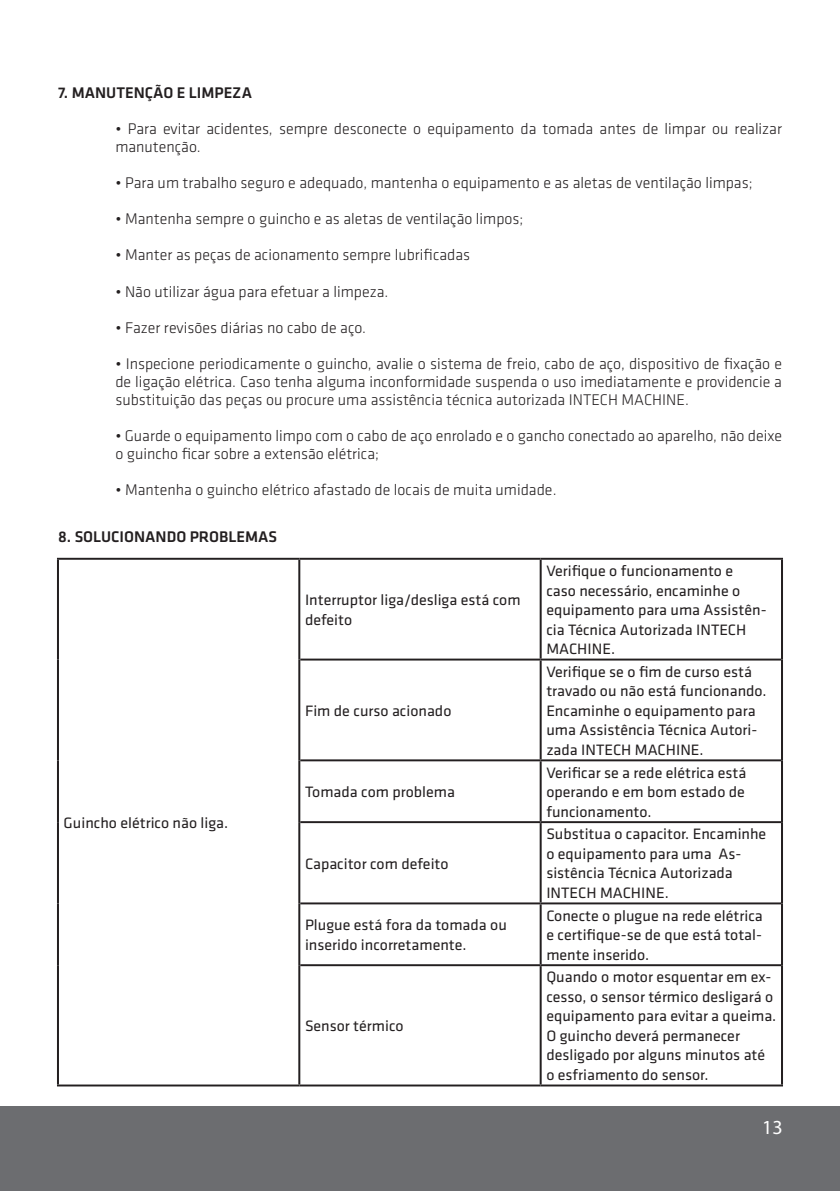
<style>
.page{position:relative;width:840px;height:1191px;background:#fff}
.page>*{position:absolute;margin:0;border:0;box-sizing:border-box;transform-origin:0 0}
.t1{font:20px "Myriad Pro";color:#fff}
.texto{font:300 16px/18px "Klavika";color:#231f20}
.texto-2{font:500 16px "Klavika";color:#231f20}
.t2{font:15.6px/19.6px "Klavika";color:#231f20}
</style>
<div class="page">
<div style="left:0;top:1106px;width:839px;height:85px;background:#6c6d70"></div>
<hr style="left:57px;top:558px;width:242px;height:2px;background:#231f20">
<hr style="left:299px;top:558px;width:241px;height:2px;background:#231f20">
<hr style="left:540px;top:558px;width:242px;height:2px;background:#231f20">
<hr style="left:300px;top:658px;width:240px;height:2px;background:#231f20">
<hr style="left:540px;top:658px;width:240px;height:2px;background:#231f20">
<hr style="left:300px;top:759px;width:240px;height:2px;background:#231f20">
<hr style="left:540px;top:759px;width:240px;height:2px;background:#231f20">
<hr style="left:300px;top:821px;width:240px;height:2px;background:#231f20">
<hr style="left:540px;top:821px;width:240px;height:2px;background:#231f20">
<hr style="left:300px;top:902px;width:240px;height:2px;background:#231f20">
<hr style="left:540px;top:902px;width:240px;height:2px;background:#231f20">
<hr style="left:300px;top:964px;width:240px;height:2px;background:#231f20">
<hr style="left:540px;top:964px;width:240px;height:2px;background:#231f20">
<hr style="left:57px;top:1084px;width:242px;height:2px;background:#231f20">
<hr style="left:299px;top:1084px;width:241px;height:2px;background:#231f20">
<hr style="left:540px;top:1084px;width:242px;height:2px;background:#231f20">
<hr style="left:57px;top:560px;width:2px;height:99px;background:#231f20">
<hr style="left:298px;top:560px;width:2px;height:99px;background:#231f20">
<hr style="left:539px;top:560px;width:2px;height:98px;background:#231f20">
<hr style="left:780px;top:560px;width:2px;height:99px;background:#231f20">
<hr style="left:57px;top:659px;width:2px;height:101px;background:#231f20">
<hr style="left:298px;top:659px;width:2px;height:101px;background:#231f20">
<hr style="left:539px;top:660px;width:2px;height:99px;background:#231f20">
<hr style="left:780px;top:659px;width:2px;height:101px;background:#231f20">
<hr style="left:57px;top:760px;width:2px;height:62px;background:#231f20">
<hr style="left:298px;top:760px;width:2px;height:62px;background:#231f20">
<hr style="left:539px;top:761px;width:2px;height:60px;background:#231f20">
<hr style="left:780px;top:760px;width:2px;height:62px;background:#231f20">
<hr style="left:57px;top:822px;width:2px;height:81px;background:#231f20">
<hr style="left:298px;top:822px;width:2px;height:81px;background:#231f20">
<hr style="left:539px;top:823px;width:2px;height:79px;background:#231f20">
<hr style="left:780px;top:822px;width:2px;height:81px;background:#231f20">
<hr style="left:57px;top:903px;width:2px;height:62px;background:#231f20">
<hr style="left:298px;top:903px;width:2px;height:62px;background:#231f20">
<hr style="left:539px;top:904px;width:2px;height:60px;background:#231f20">
<hr style="left:780px;top:903px;width:2px;height:62px;background:#231f20">
<hr style="left:57px;top:965px;width:2px;height:119px;background:#231f20">
<hr style="left:298px;top:965px;width:2px;height:119px;background:#231f20">
<hr style="left:539px;top:966px;width:2px;height:118px;background:#231f20">
<hr style="left:780px;top:965px;width:2px;height:119px;background:#231f20">
<p class="texto-2" style="left:58px;top:84px;width:195px">7. MANUTENÇÃO E LIMPEZA</p>
<p class="texto" style="left:115px;top:120px;width:667px">• Para evitar acidentes, sempre desconecte o equipamento da tomada antes de limpar ou realizar manutenção.</p>
<p class="texto" style="left:115px;top:174px;width:638px">• Para um trabalho seguro e adequado, mantenha o equipamento e as aletas de ventilação limpas;</p>
<p class="texto" style="left:115px;top:210px;width:409px">• Mantenha sempre o guincho e as aletas de ventilação limpos;</p>
<p class="texto" style="left:115px;top:246px;width:356px">• Manter as peças de acionamento sempre lubrificadas</p>
<p class="texto" style="left:115px;top:282px;width:274px">• Não utilizar água para efetuar a limpeza.</p>
<p class="texto" style="left:115px;top:318px;width:252px">• Fazer revisões diárias no cabo de aço.</p>
<p class="texto" style="left:115px;top:354px;width:667px;text-align:justify">• Inspecione periodicamente o guincho, avalie o sistema de freio, cabo de aço, dispositivo de fixação e de ligação elétrica. Caso tenha alguma inconformidade suspenda o uso imediatamente e providencie a substituição das peças ou procure uma assistência técnica autorizada INTECH MACHINE.</p>
<p class="texto" style="left:115px;top:426px;width:667px">• Guarde o equipamento limpo com o cabo de aço enrolado e o gancho conectado ao aparelho, não deixe o guincho ficar sobre a extensão elétrica;</p>
<p class="texto" style="left:115px;top:480px;width:442px">• Mantenha o guincho elétrico afastado de locais de muita umidade.</p>
<p class="texto-2" style="left:58px;top:528px;width:220px">8. SOLUCIONANDO PROBLEMAS</p>
<p class="t2" style="left:64px;top:813px;width:166px">Guincho elétrico não liga.</p>
<p class="t2" style="left:305px;top:590px;width:217px">Interruptor liga/desliga está com defeito</p>
<p class="t2" style="left:305px;top:701px;width:148px">Fim de curso acionado</p>
<p class="t2" style="left:305px;top:782px;width:151px">Tomada com problema</p>
<p class="t2" style="left:305px;top:854px;width:145px">Capacitor com defeito</p>
<p class="t2" style="left:546px;top:561px;width:222px">Verifique o funcionamento e caso necessário, encaminhe o equipamento para uma Assistên&shy;cia Técnica Autorizada INTECH<br>MACHINE.</p>
<p class="t2" style="left:546px;top:662px;width:222px">Verifique se o fim de curso está travado ou não está funcionando.<br>Encaminhe o equipamento para uma Assistência Técnica Autori-</p>
<p class="t2" style="left:546px;top:740px;width:159px">zada INTECH MACHINE.</p>
<p class="t2" style="left:546px;top:763px;width:201px;text-align:justify">Verificar se a rede elétrica está operando e em bom estado de funcionamento.</p>
<p class="t2" style="left:546px;top:824px;width:221px">Substitua o capacitor. Encaminhe o equipamento para uma As&shy;sistência Técnica Autorizada<br>INTECH MACHINE.</p>
<p class="t2" style="left:305px;top:915px;width:203px">Plugue está fora da tomada ou inserido incorretamente.</p>
<p class="t2" style="left:546px;top:906px;width:218px;text-align:justify">Conecte o plugue na rede elétrica e certifique-se de que está total&shy;mente inserido.</p>
<p class="t2" style="left:305px;top:1016px;width:100px">Sensor térmico</p>
<p class="t2" style="left:546px;top:967px;width:231px">Quando o motor esquentar em ex&shy;cesso, o sensor térmico desligará o equipamento para evitar a queima.<br>O guincho deverá permanecer desligado por alguns minutos até o esfriamento do sensor.</p>
<p class="t1" style="left:761px;top:1115px;width:22px">13</p>
</div>
